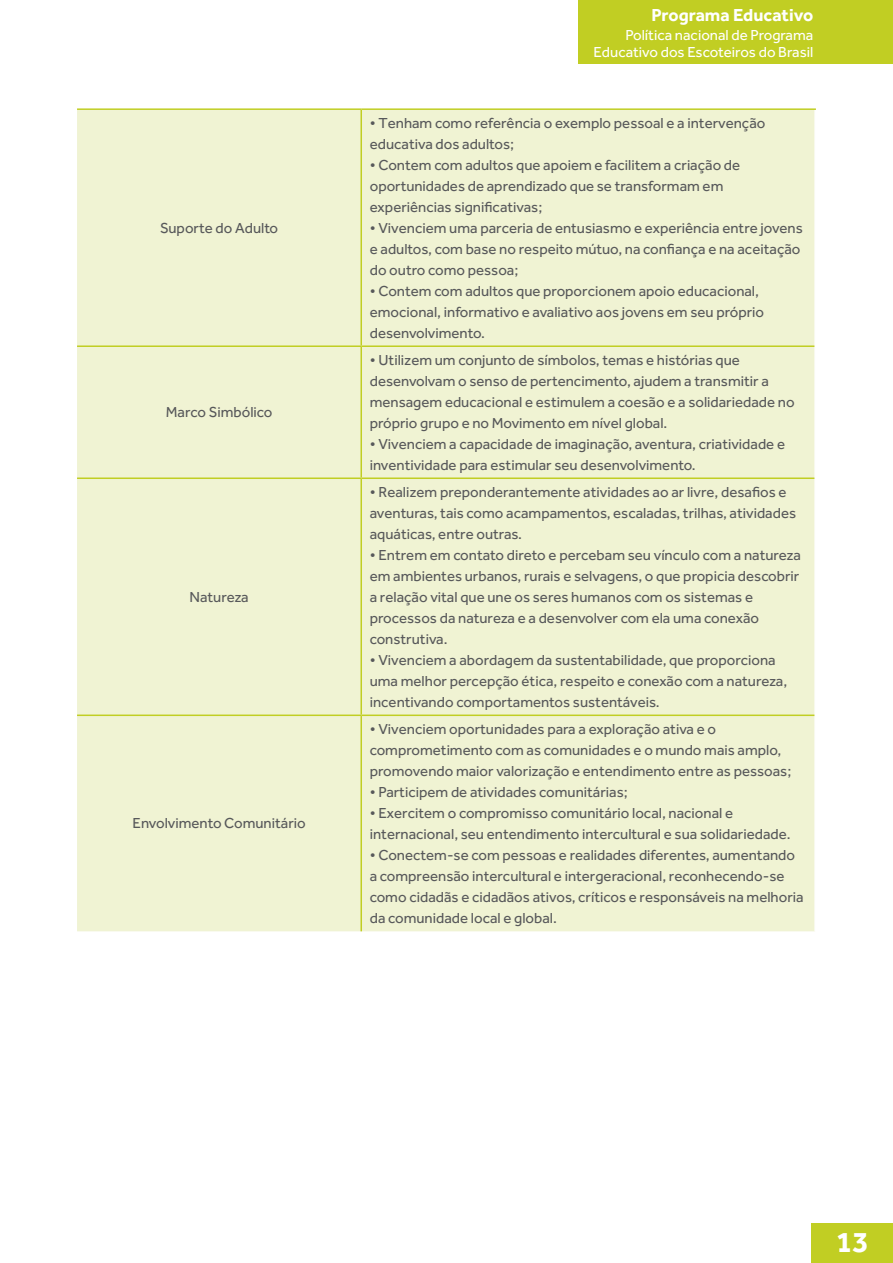
<style>
.page{position:relative;width:893px;height:1263px;background:#fff}
.page>*{position:absolute;margin:0;border:0;box-sizing:border-box;transform-origin:0 0}
.t1{font:700 30px "Effra";color:#fff}
.t2{font:700 18px "Effra";color:#fff}
.t3{font:15px/21px "Effra";color:#57585a}
.t4{font:15px/16.5px "Effra";color:#fff;text-align:right}
.t5{font:15px "Myriad Pro";color:#fff}
</style>
<div class="page">
<div style="left:812px;top:1223px;width:81px;height:40px;background:#c1ce23"></div>
<div style="left:578px;top:0;width:315px;height:64px;background:#c1ce23"></div>
<div style="left:77px;top:110px;width:737px;height:821px;background:#f0f3d3"></div>
<hr style="left:77px;top:108px;width:284px;height:2px;background:#c1ce23">
<hr style="left:360px;top:110px;width:2px;height:235px;background:#c1ce23">
<hr style="left:361px;top:108px;width:455px;height:2px;background:#c1ce23">
<hr style="left:77px;top:345px;width:284px;height:2px;background:#c1ce23">
<hr style="left:360px;top:347px;width:2px;height:130px;background:#c1ce23">
<hr style="left:361px;top:345px;width:453px;height:2px;background:#c1ce23">
<hr style="left:77px;top:477px;width:284px;height:2px;background:#c1ce23">
<hr style="left:360px;top:479px;width:2px;height:235px;background:#c1ce23">
<hr style="left:361px;top:477px;width:453px;height:2px;background:#c1ce23">
<hr style="left:77px;top:714px;width:284px;height:2px;background:#c1ce23">
<hr style="left:360px;top:716px;width:2px;height:215px;background:#c1ce23">
<hr style="left:361px;top:714px;width:453px;height:2px;background:#c1ce23">
<p class="t3" style="left:160px;top:217px;width:120px">Suporte do Adulto</p>
<p class="t3" style="left:166px;top:402px;width:108px">Marco Simbólico</p>
<p class="t3" style="left:190px;top:586px;width:61px">Natureza</p>
<p class="t3" style="left:133px;top:813px;width:175px">Envolvimento Comunitário</p>
<p class="t2" style="left:651px;top:4px;width:163px">Programa Educativo</p>
<p class="t4" style="left:593px;top:27px;width:221px">Política nacional de Programa<br>Educativo dos Escoteiros do Brasil</p>
<p class="t5" style="left:672px;top:37px;width:123px">Código de Conduta</p>
<p class="t3" style="left:370px;top:112px;width:397px">• Tenham como referência o exemplo pessoal e a intervenção educativa dos adultos;</p>
<p class="t3" style="left:370px;top:154px;width:372px">• Contem com adultos que apoiem e facilitem a criação de oportunidades de aprendizado que se transformam em experiências significativas;</p>
<p class="t3" style="left:370px;top:217px;width:435px">• Vivenciem uma parceria de entusiasmo e experiência entre jovens e adultos, com base no respeito mútuo, na confiança e na aceitação do outro como pessoa;</p>
<p class="t3" style="left:370px;top:280px;width:396px">• Contem com adultos que proporcionem apoio educacional, emocional, informativo e avaliativo aos jovens em seu próprio desenvolvimento.</p>
<p class="t3" style="left:370px;top:349px;width:426px">• Utilizem um conjunto de símbolos, temas e histórias que desenvolvam o senso de pertencimento, ajudem a transmitir a mensagem educacional e estimulem a coesão e a solidariedade no próprio grupo e no Movimento em nível global.</p>
<p class="t3" style="left:370px;top:433px;width:417px">• Vivenciem a capacidade de imaginação, aventura, criatividade e inventividade para estimular seu desenvolvimento.</p>
<p class="t3" style="left:370px;top:481px;width:428px">• Realizem preponderantemente atividades ao ar livre, desafios e aventuras, tais como acampamentos, escaladas, trilhas, atividades aquáticas, entre outras.</p>
<p class="t3" style="left:370px;top:544px;width:433px">• Entrem em contato direto e percebam seu vínculo com a natureza em ambientes urbanos, rurais e selvagens, o que propicia descobrir a relação vital que une os seres humanos com os sistemas e processos da natureza e a desenvolver com ela uma conexão construtiva.</p>
<p class="t3" style="left:370px;top:649px;width:419px">• Vivenciem a abordagem da sustentabilidade, que proporciona uma melhor percepção ética, respeito e conexão com a natureza, incentivando comportamentos sustentáveis.</p>
<p class="t3" style="left:370px;top:718px;width:423px">• Vivenciem oportunidades para a exploração ativa e o comprometimento com as comunidades e o mundo mais amplo, promovendo maior valorização e entendimento entre as pessoas;</p>
<p class="t3" style="left:370px;top:781px;width:259px">• Participem de atividades comunitárias;</p>
<p class="t3" style="left:370px;top:802px;width:422px">• Exercitem o compromisso comunitário local, nacional e internacional, seu entendimento intercultural e sua solidariedade.</p>
<p class="t3" style="left:370px;top:844px;width:435px">• Conectem-se com pessoas e realidades diferentes, aumentando a compreensão intercultural e intergeracional, reconhecendo-se como cidadãs e cidadãos ativos, críticos e responsáveis na melhoria da comunidade local e global.</p>
<h1 class="t1" style="left:836px;top:1224px;width:34px">13</h1>
</div>
